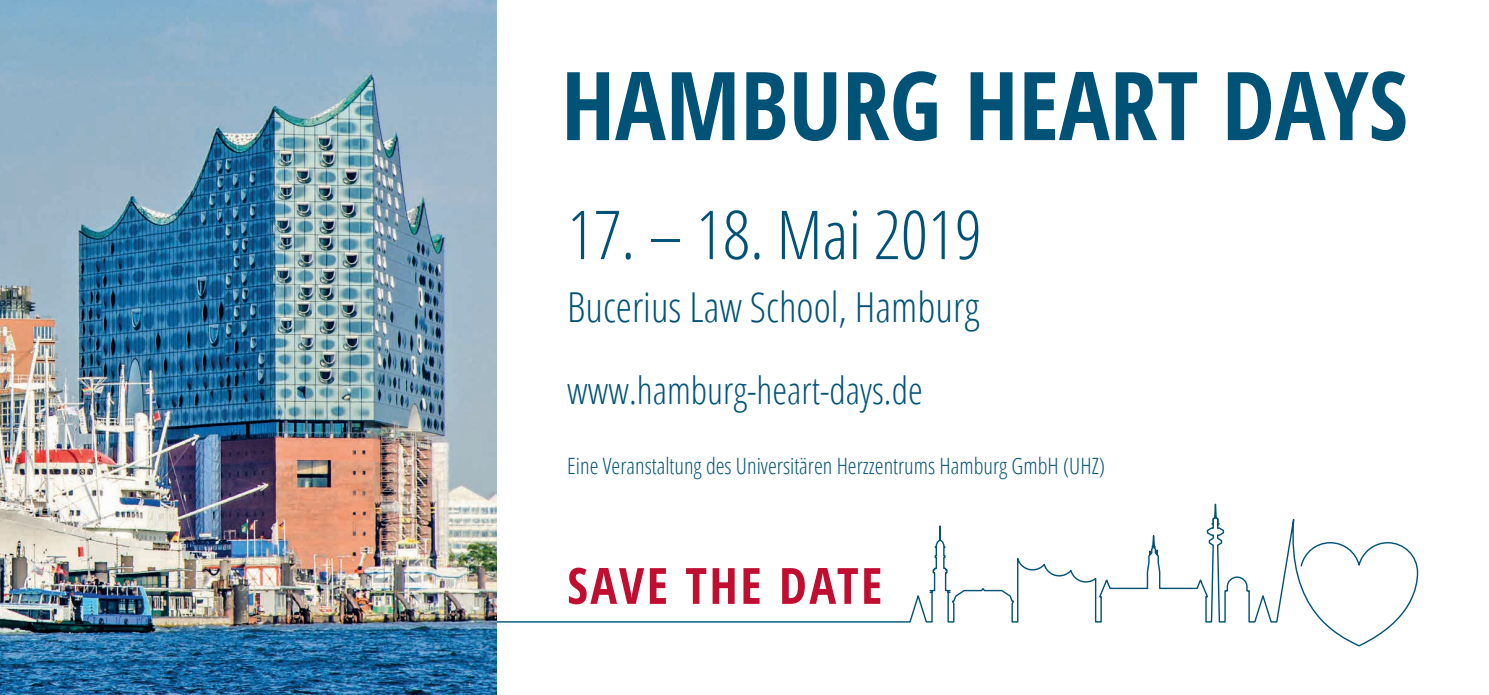
<style>
.page{position:relative;width:1489px;height:695px;background:#fff}
.page>*{position:absolute;margin:0;border:0;box-sizing:border-box;transform-origin:0 0}
.t1{font:700 95px "Open Sans Condensed";color:#005376}
.t2{font:300 67.5px "Open Sans Condensed";color:#005376}
.t3{font:700 50px "Open Sans Condensed";letter-spacing:.05em;color:#c00e30}
.t4{font:300 41.25px "Open Sans Condensed";color:#005376}
.t5{font:300 37.5px "Open Sans Condensed";color:#005376}
.t6{font:300 22.5px "Open Sans Condensed";color:#005376}
</style>
<div class="page">
<svg style="left:496px;top:476px;width:922px;height:171px"></svg>
<svg style="left:1211px;top:518px;width:8px;height:7px"></svg>
<img style="left:0;top:0;width:496px;height:694px">
<h1 class="t1" style="left:561px;top:39px;width:848px">HAMBURG HEART DAYS</h1>
<h2 class="t2" style="left:567px;top:189px;width:416px">17. – 18. Mai 2019</h2>
<h3 class="t4" style="left:567px;top:278px;width:413px">Bucerius Law School, Hamburg</h3>
<h3 class="t5" style="left:567px;top:365px;width:357px">www.hamburg-heart-days.de</h3>
<p class="t6" style="left:567px;top:451px;width:539px">Eine Veranstaltung des Universitären Herzzentrums Hamburg GmbH (UHZ)</p>
<h3 class="t3" style="left:567px;top:550px;width:316px">SAVE THE DATE</h3>
</div>
